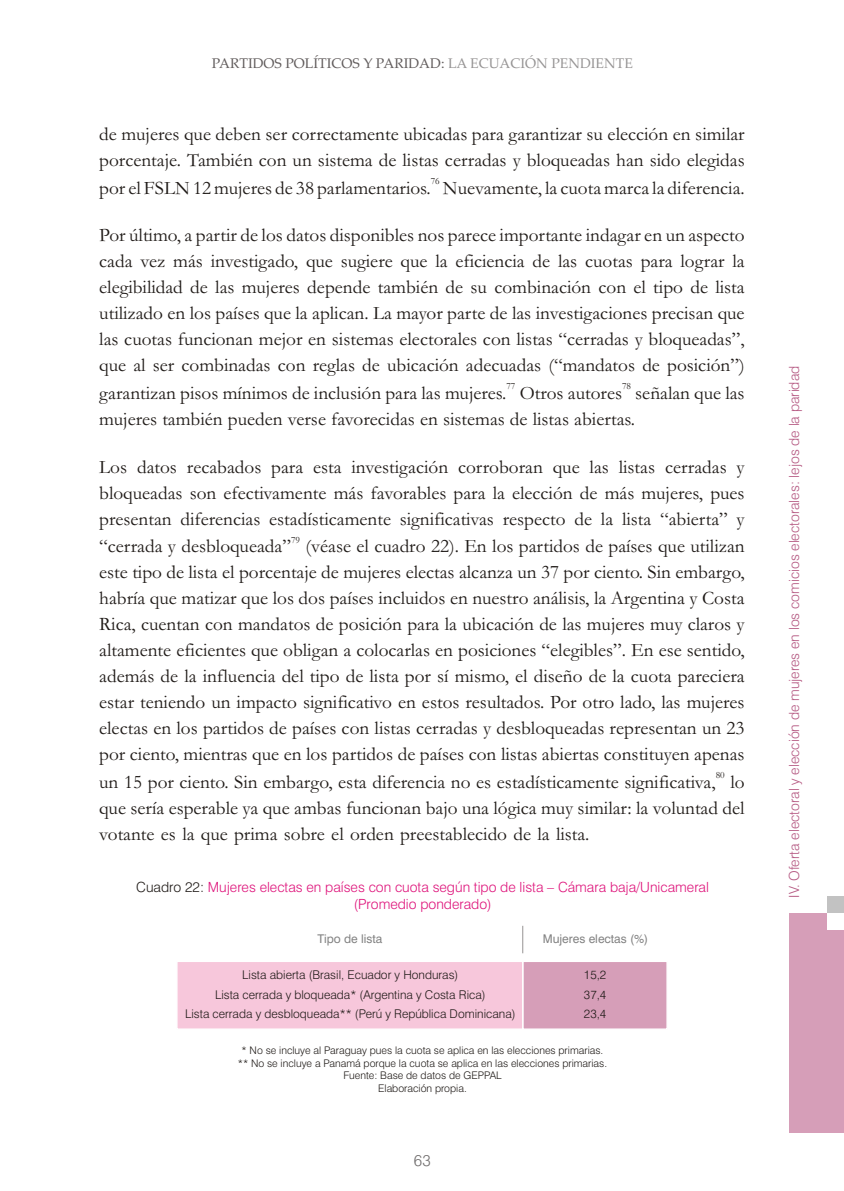
<style>
.page{position:relative;width:844px;height:1191px;background:#fff}
.page>*{position:absolute;margin:0;border:0;box-sizing:border-box;transform-origin:0 0}
.t1{font:19.25px/25.9px "Garamond";color:#1f1a17;text-align:justify}
.t2{font:300 15.75px "Swiss 721 BT";color:#737070}
.t3{font:300 14px/16.8px "Swiss 721 BT";color:#de127a;text-align:center}
.t4{font:300 14px "Swiss 721 BT";color:#b55982}
.t5{font:14px "Palatino Linotype";color:#615c5c}
.t6{font:300 12.08px/19.4px "Swiss 721 BT";color:#1f1a17;text-align:center}
.t7{font:12.08px "Swiss 721 BT";color:#828282}
.t8{font:300 10.5px/12.6px "Swiss 721 BT";color:#1f1a17;text-align:center}
.t9{font:9.62px "Garamond";color:#1f1a17}
.s1{color:#969494}
.s2{color:#fff}
.s3{color:#1f1a17}
</style>
<div class="page">
<svg style="left:177px;top:962px;width:490px;height:67px"></svg>
<svg style="left:522px;top:925px;width:1px;height:28px"></svg>
<div style="left:788px;top:913px;width:55px;height:220px;background:#d69eb8"></div>
<div style="left:827px;top:896px;width:16px;height:33px;background:#fff"></div>
<div style="left:827px;top:896px;width:16px;height:17px;background:#c2c2c2"></div>
<p class="t5" style="left:212px;top:58px;width:422px">PARTIDOS POLÍTICOS Y PARIDAD: <span class="s1">LA ECUACIÓN PENDIENTE</span></p>
<p class="t1" style="left:99px;top:123px;width:646px">de mujeres que deben ser correctamente ubicadas para garantizar su elección en similar porcentaje. También con un sistema de listas cerradas y bloqueadas han sido elegidas</p>
<p class="t9" style="left:430px;top:178px;width:11px">76</p>
<p class="t1" style="left:99px;top:177px;width:646px">por el FSLN 12 mujeres de 38 parlamentarios. Nuevamente, la cuota marca la diferencia.</p>
<p class="t1" style="left:99px;top:225px;width:646px">Por último, a partir de los datos disponibles nos parece importante indagar en un aspecto cada vez más investigado, que sugiere que la eficiencia de las cuotas para lograr la elegibilidad de las mujeres depende también de su combinación con el tipo de lista utilizado en los países que la aplican. La mayor parte de las investigaciones precisan que las cuotas funcionan mejor en sistemas electorales con listas “cerradas y bloqueadas”, que al ser combinadas con reglas de ubicación adecuadas (“mandatos de posición”)</p>
<p class="t9" style="left:506px;top:383px;width:11px">77</p>
<p class="t9" style="left:622px;top:383px;width:11px">78</p>
<p class="t1" style="left:99px;top:382px;width:646px">garantizan pisos mínimos de inclusión para las mujeres. Otros autores señalan que las mujeres también pueden verse favorecidas en sistemas de listas abiertas. <span class="s2">AAAAAAAA</span></p>
<p class="t1" style="left:99px;top:456px;width:646px">Los datos recabados para esta investigación corroboran que las listas cerradas y bloqueadas son efectivamente más favorables para la elección de más mujeres, pues presentan diferencias estadísticamente significativas respecto de la lista “abierta” y</p>
<p class="t9" style="left:291px;top:536px;width:11px">79</p>
<p class="t1" style="left:99px;top:535px;width:646px">“cerrada y desbloqueada” (véase el cuadro 22). En los partidos de países que utilizan este tipo de lista el porcentaje de mujeres electas alcanza un 37 por ciento. Sin embargo, habría que matizar que los dos países incluidos en nuestro análisis, la Argentina y Costa Rica, cuentan con mandatos de posición para la ubicación de las mujeres muy claros y altamente eficientes que obligan a colocarlas en posiciones “elegibles”. En ese sentido, además de la influencia del tipo de lista por sí mismo, el diseño de la cuota pareciera estar teniendo un impacto significativo en estos resultados. Por otro lado, las mujeres electas en los partidos de países con listas cerradas y desbloqueadas representan un 23 por ciento, mientras que en los partidos de países con listas abiertas constituyen apenas</p>
<p class="t9" style="left:715px;top:772px;width:11px">80</p>
<p class="t1" style="left:99px;top:771px;width:646px">un 15 por ciento. Sin embargo, esta diferencia no es estadísticamente significativa, lo que sería esperable ya que ambas funcionan bajo una lógica muy similar: la voluntad del votante es la que prima sobre el orden preestablecido de la lista. <span class="s2">aaaaAAAAAAAAA</span></p>
<p class="t3" style="left:136px;top:880px;width:574px"><span class="s3">Cuadro 22:</span> Mujeres electas en países con cuota según tipo de lista – Cámara baja/Unicameral (Promedio ponderado)</p>
<p class="t7" style="left:317px;top:933px;width:67px">Tipo de lista</p>
<p class="t7" style="left:542px;top:933px;width:107px">Mujeres electas (%)</p>
<p class="t6" style="left:185px;top:966px;width:332px">Lista abierta (Brasil, Ecuador y Honduras)<br>Lista cerrada y bloqueada* (Argentina y Costa Rica)<br>Lista cerrada y desbloqueada** (Perú y República Dominicana)</p>
<p class="t6" style="left:583px;top:966px;width:24px;text-align:justify">15,2<br>37,4<br>23,4</p>
<p class="t8" style="left:238px;top:1045px;width:371px">* No se incluye al Paraguay pues la cuota se aplica en las elecciones primarias. ** No se incluye a Panamá porque la cuota se aplica en las elecciones primarias.<br>Fuente: Base de datos de GEPPAL<br>Elaboración propia.</p>
<p class="t2" style="left:414px;top:1153px;width:18px">63</p>
<p class="t4" style="left:788px;top:897px;width:533px;rotate:-90deg">IV. Oferta electoral y elección de mujeres en los comicios electorales: lejos de la paridad</p>
</div>
